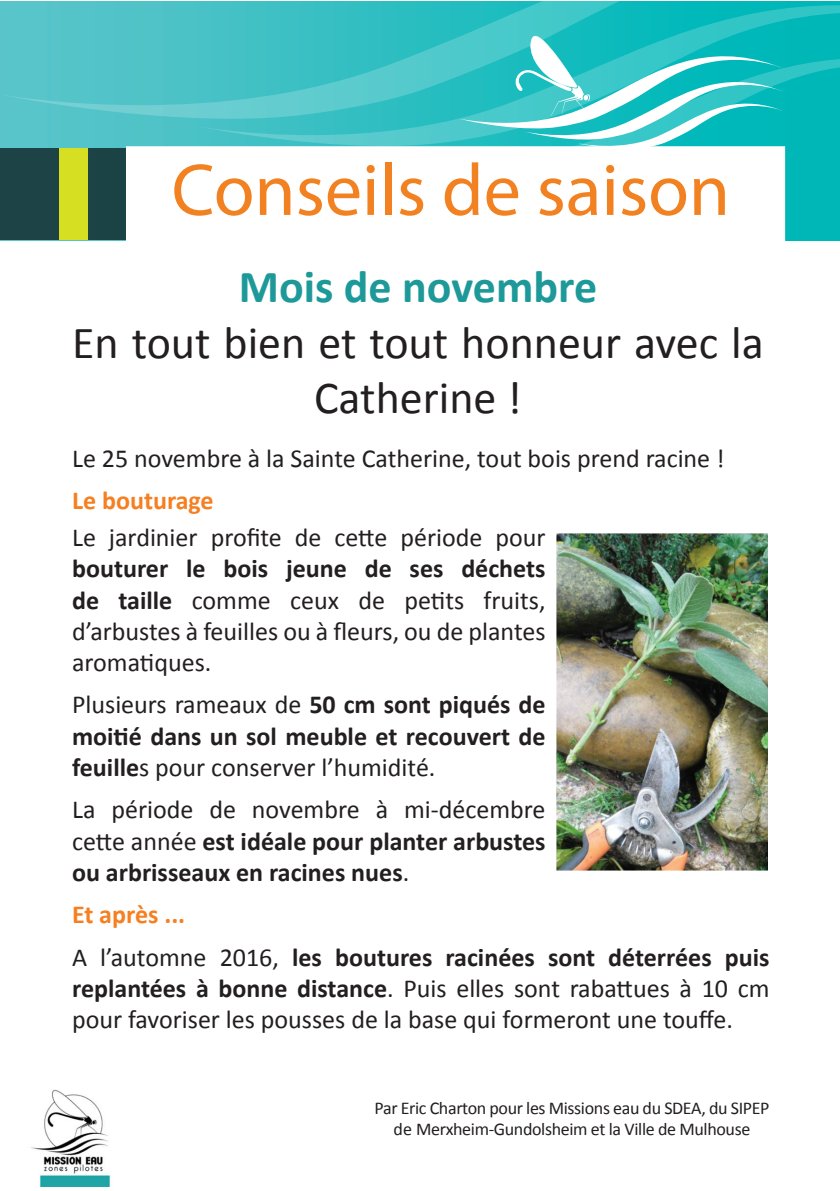
<style>
.page{position:relative;width:840px;height:1191px;background:#fff}
.page>*{position:absolute;margin:0;border:0;box-sizing:border-box;transform-origin:0 0}
.t1{font:74px "Myriad Pro";color:#f28121}
.t2{font:46px/55.2px "Calibri";color:#231f20;text-align:center}
.t3{font:700 46px "Calibri";color:#1e9999}
.t4{font:26px/31.2px "Calibri";color:#231f20;text-align:justify}
.t5{font:700 26px/31.2px "Calibri";color:#231f20;text-align:justify}
.t6{font:700 26px "Calibri";color:#f57f21}
.t7{font:18px/21.6px "Calibri";letter-spacing:-.02em;color:#231f20;text-align:center}
.s1{font-weight:700}
.s2{font-weight:400}
.s3{color:#f57f21}
</style>
<div class="page">
<svg style="left:0;top:119px;width:839px;height:121px"></svg>
<svg style="left:0;top:1px;width:839px;height:118px;fill:#52c3c8"></svg>
<svg style="left:199px;top:5px;width:640px;height:141px"></svg>
<svg style="left:358px;top:58px;width:481px;height:112px"></svg>
<div style="left:0;top:149px;width:533px;height:91px;background:#1d4347"></div>
<div style="left:126px;top:146px;width:658px;height:124px;background:#fff;border:2px solid #fff"></div>
<div style="left:59px;top:149px;width:28px;height:91px;background:#d6df21"></div>
<svg style="left:457px;top:23px;width:327px;height:123px"></svg>
<img style="left:31px;top:1089px;width:80px;height:97px">
<img style="left:556px;top:533px;width:211px;height:337px">
<h1 class="t1" style="left:171px;top:144px;width:559px">Conseils de saison</h1>
<h2 class="t3" style="left:238px;top:258px;width:360px">Mois de novembre</h2>
<h2 class="t2" style="left:72px;top:315px;width:692px">En tout bien et tout honneur avec la<br>Catherine !</h2>
<p class="t4" style="left:72px;top:442px;width:653px">Le 25 novembre à la Sainte Catherine, tout bois prend racine !</p>
<p class="t6" style="left:72px;top:484px;width:143px">Le bouturage</p>
<p class="t4" style="left:72px;top:522px;width:474px">Le jardinier profite de cette période pour</p>
<p class="t4" style="left:72px;top:553px;width:475px"><span class="s1">bouturer le bois jeune de ses déchets de taille</span> comme ceux de petits fruits, d’arbustes à feuilles ou à fleurs, ou de plantes aromatiques.</p>
<p class="t5" style="left:72px;top:689px;width:474px"><span class="s2">Plusieurs rameaux de</span> 50 cm sont piqués de moitié dans un sol meuble et recouvert de feuille<span class="s2">s pour conserver l’humidité.</span></p>
<p class="t5" style="left:72px;top:794px;width:474px"><span class="s2">La période de novembre à mi-décembre cette année</span> est idéale pour planter arbustes ou arbrisseaux en racines nues<span class="s2">.</span></p>
<p class="t5" style="left:72px;top:893px;width:698px;line-height:42.6px"><span class="s3">Et après ...<br></span><span class="s2">A l’automne 2016,</span> les boutures racinées sont déterrées puis</p>
<p class="t4" style="left:72px;top:973px;width:698px"><span class="s1">replantées à bonne distance</span>. Puis elles sont rabattues à 10 cm pour favoriser les pousses de la base qui formeront une touffe.</p>
<p class="t7" style="left:374px;top:1097px;width:396px">Par Eric Charton pour les Missions eau du SDEA, du SIPEP de Merxheim-Gundolsheim et la Ville de Mulhouse</p>
</div>
